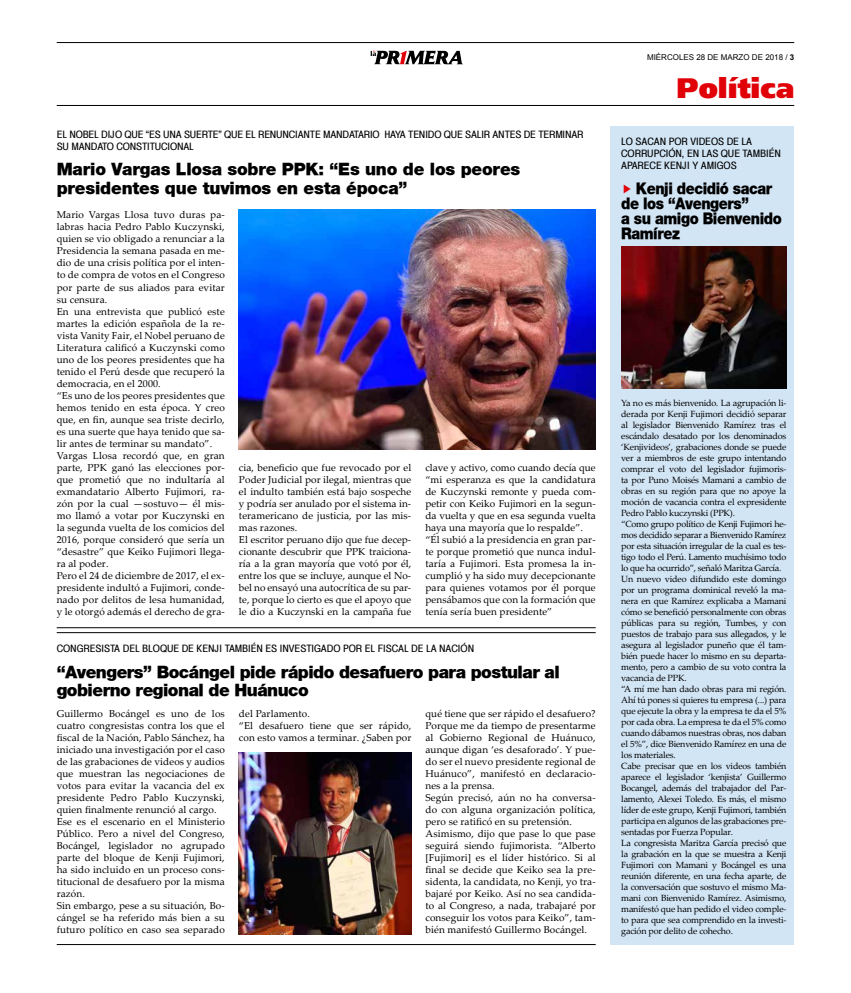
<style>
.page{position:relative;width:851px;height:993px;background:#fff}
.page>*{position:absolute;margin:0;border:0;box-sizing:border-box;transform-origin:0 0}
.t1{font:900 28px "Frutiger";color:#e00109}
.t2{font:900 17px/18px "Helvetica Neue";letter-spacing:-.03em;color:#000}
.t3{font:900 17px/19px "Helvetica Neue";letter-spacing:-.01em;color:#000}
.t4{font:900 16px/15px "Helvetica Neue";letter-spacing:-.03em;color:#000;scale:.9 1}
.t5{font:10px/12px "Palatino Linotype";letter-spacing:.01em;color:#000}
.t6{font:10px/12px "Helv Condensed";color:#000}
.t7{font:9px/11px "Palatino Linotype";letter-spacing:-.02em;color:#000}
.t8{font:8px "Arial";color:#000}
.s1{font-weight:700}
</style>
<div class="page">
<div style="left:610px;top:126px;width:184px;height:818px;background:#d2e5f5"></div>
<svg style="left:370px;top:51px;width:93px;height:13px"></svg>
<hr style="left:57px;top:42px;width:737px;height:1px;background:#000">
<hr style="left:57px;top:105px;width:737px;height:1px;background:#000">
<hr style="left:57px;top:943px;width:538px;height:1px;background:#000">
<hr style="left:57px;top:627px;width:538px;height:1px;background:#000">
<hr style="left:57px;top:632px;width:538px;height:1px;background:#000">
<img style="left:239px;top:210px;width:356px;height:239px">
<img style="left:239px;top:752px;width:172px;height:182px">
<img style="left:621px;top:247px;width:165px;height:141px">
<p class="t6" style="left:57px;top:128px;width:528px">EL NOBEL DIJO QUE “ES UNA SUERTE” QUE EL RENUNCIANTE MANDATARIO HAYA TENIDO QUE SALIR ANTES DE TERMINAR<br>SU MANDATO CONSTITUCIONAL</p>
<h2 class="t3" style="left:57px;top:159px;width:465px">Mario Vargas Llosa sobre PPK: “Es uno de los peores presidentes que tuvimos en esta época”</h2>
<p class="t5" style="left:57px;top:208px;width:169px">Mario Vargas Llosa tuvo duras pa&shy;labras hacia Pedro Pablo Kuczynski, quien se vio obligado a renunciar a la Presidencia la semana pasada en me&shy;dio de una crisis política por el inten&shy;to de compra de votos en el Congreso por parte de sus aliados para evitar su censura.<br>En una entrevista que publicó este martes la edición española de la re&shy;vista Vanity Fair, el Nobel peruano de Literatura calificó a Kuczynski como uno de los peores presidentes que ha tenido el Perú desde que recuperó la democracia, en el 2000.<br>“Es uno de los peores presidentes que hemos tenido en esta época. Y creo que, en fin, aunque sea triste decirlo, es una suerte que haya tenido que sa&shy;lir antes de terminar su mandato”.<br>Vargas Llosa recordó que, en gran parte, PPK ganó las elecciones por&shy;que prometió que no indultaría al exmandatario Alberto Fujimori, ra&shy;zón por la cual —sostuvo— él mis&shy;mo llamó a votar por Kuczynski en la segunda vuelta de los comicios del 2016, porque consideró que sería un “desastre” que Keiko Fujimori llega&shy;ra al poder.<br>Pero el 24 de diciembre de 2017, el ex&shy;presidente indultó a Fujimori, conde&shy;nado por delitos de lesa humanidad, y le otorgó además el derecho de gra-</p>
<p class="t5" style="left:239px;top:461px;width:174px">cia, beneficio que fue revocado por el Poder Judicial por ilegal, mientras que el indulto también está bajo sospeche y podría ser anulado por el sistema in&shy;teramericano de justicia, por las mis&shy;mas razones.<br>El escritor peruano dijo que fue decep&shy;cionante descubrir que PPK traiciona&shy;ría a la gran mayoría que votó por él, entre los que se incluye, aunque el No&shy;bel no ensayó una autocrítica de su par&shy;te, porque lo cierto es que el apoyo que le dio a Kuczynski en la campaña fue</p>
<p class="t5" style="left:425px;top:461px;width:172px">clave y activo, como cuando decía que “mi esperanza es que la candidatura de Kuczynski remonte y pueda com&shy;petir con Keiko Fujimori en la segun&shy;da vuelta y que en esa segunda vuelta haya una mayoría que lo respalde”. “Él subió a la presidencia en gran par&shy;te porque prometió que nunca indul&shy;taría a Fujimori. Esta promesa la in&shy;cumplió y ha sido muy decepcionante para quienes votamos por él porque pensábamos que con la formación que tenía sería buen presidente”</p>
<p class="t6" style="left:57px;top:641px;width:419px">CONGRESISTA DEL BLOQUE DE KENJI TAMBIÉN ES INVESTIGADO POR EL FISCAL DE LA NACIÓN</p>
<h2 class="t2" style="left:57px;top:662px;width:504px">“Avengers” Bocángel pide rápido desafuero para postular al gobierno regional de Huánuco</h2>
<p class="t5" style="left:57px;top:706px;width:169px">Guillermo Bocángel es uno de los cuatro congresistas contra los que el fiscal de la Nación, Pablo Sánchez, ha iniciado una investigación por el caso de las grabaciones de videos y audios que muestran las negociaciones de votos para evitar la vacancia del ex presidente Pedro Pablo Kuczynski, quien finalmente renunció al cargo.<br>Ese es el escenario en el Ministerio Público. Pero a nivel del Congreso, Bocángel, legislador no agrupado parte del bloque de Kenji Fujimori, ha sido incluido en un proceso cons&shy;titucional de desafuero por la misma razón.<br>Sin embargo, pese a su situación, Bo&shy;cángel se ha referido más bien a su futuro político en caso sea separado</p>
<p class="t5" style="left:239px;top:706px;width:174px">del Parlamento.<br>“El desafuero tiene que ser rápido, con esto vamos a terminar. ¿Saben por</p>
<p class="t5" style="left:425px;top:706px;width:172px">qué tiene que ser rápido el desafuero?<br>Porque me da tiempo de presentarme al Gobierno Regional de Huánuco, aunque digan ‘es desaforado’. Y pue&shy;do ser el nuevo presidente regional de Huánuco”, manifestó en declaracio&shy;nes a la prensa.<br>Según precisó, aún no ha conversa&shy;do con alguna organización política, pero se ratificó en su pretensión.<br>Asimismo, dijo que pase lo que pase seguirá siendo fujimorista. “Alberto [Fujimori] es el líder histórico. Si al final se decide que Keiko sea la pre&shy;sidenta, la candidata, no Kenji, yo tra&shy;bajaré por Keiko. Así no sea candida&shy;to al Congreso, a nada, trabajaré por conseguir los votos para Keiko”, tam&shy;bién manifestó Guillermo Bocángel.</p>
<p class="t8" style="left:647px;top:52px;width:149px">MIÉRCOLES 28 DE MARZO DE 2018 / <span class="s1">3</span></p>
<h1 class="t1" style="left:676px;top:71px;width:119px">Política</h1>
<p class="t6" style="left:621px;top:135px;width:161px">LO SACAN POR VIDEOS DE LA<br>CORRUPCIÓN, EN LAS QUE TAMBIÉN<br>APARECE KENJI Y AMIGOS</p>
<h3 class="t4" style="left:621px;top:181px;width:180px;text-indent:15px">Kenji decidió sacar de los “Avengers”<br>a su amigo Bienvenido<br>Ramírez</h3>
<p class="t7" style="left:621px;top:397px;width:167px">Ya no es más bienvenido. La agrupación li&shy;derada por Kenji Fujimori decidió separar al legislador Bienvenido Ramírez tras el escándalo desatado por los denominados ‘Kenjivideos’, grabaciones donde se puede ver a miembros de este grupo intentando comprar el voto del legislador fujimoris&shy;ta por Puno Moisés Mamani a cambio de obras en su región para que no apoye la moción de vacancia contra el expresidente Pedro Pablo kuczynski (PPK).<br>“Como grupo político de Kenji Fujimori he&shy;mos decidido separar a Bienvenido Ramírez por esta situación irregular de la cual es tes&shy;tigo todo el Perú. Lamento muchísimo todo lo que ha ocurrido”, señaló Maritza García.<br>Un nuevo video difundido este domingo por un programa dominical reveló la ma&shy;nera en que Ramírez explicaba a Mamani cómo se benefició personalmente con obras públicas para su región, Tumbes, y con puestos de trabajo para sus allegados, y le asegura al legislador puneño que él tam&shy;bién puede hacer lo mismo en su departa&shy;mento, pero a cambio de su voto contra la vacancia de PPK.<br>“A mí me han dado obras para mi región.<br>Ahí tú pones si quieres tu empresa (...) para que ejecute la obra y la empresa te da el 5% por cada obra. La empresa te da el 5% como cuando dábamos nuestras obras, nos daban el 5%”, dice Bienvenido Ramírez en una de los materiales.<br>Cabe precisar que en los videos también aparece el legislador ‘kenjista’ Guillermo Bocangel, además del trabajador del Par&shy;lamento, Alexei Toledo. Es más, el mismo líder de este grupo, Kenji Fujimori, también participa en algunos de las grabaciones pre&shy;sentadas por Fuerza Popular.<br>La congresista Maritza García precisó que la grabación en la que se muestra a Kenji Fujimori con Mamani y Bocángel es una reunión diferente, en una fecha aparte, de la conversación que sostuvo el mismo Ma&shy;mani con Bienvenido Ramírez. Asimismo, manifestó que han pedido el video comple&shy;to para que sea comprendido en la investi&shy;gación por delito de cohecho.</p>
</div>
